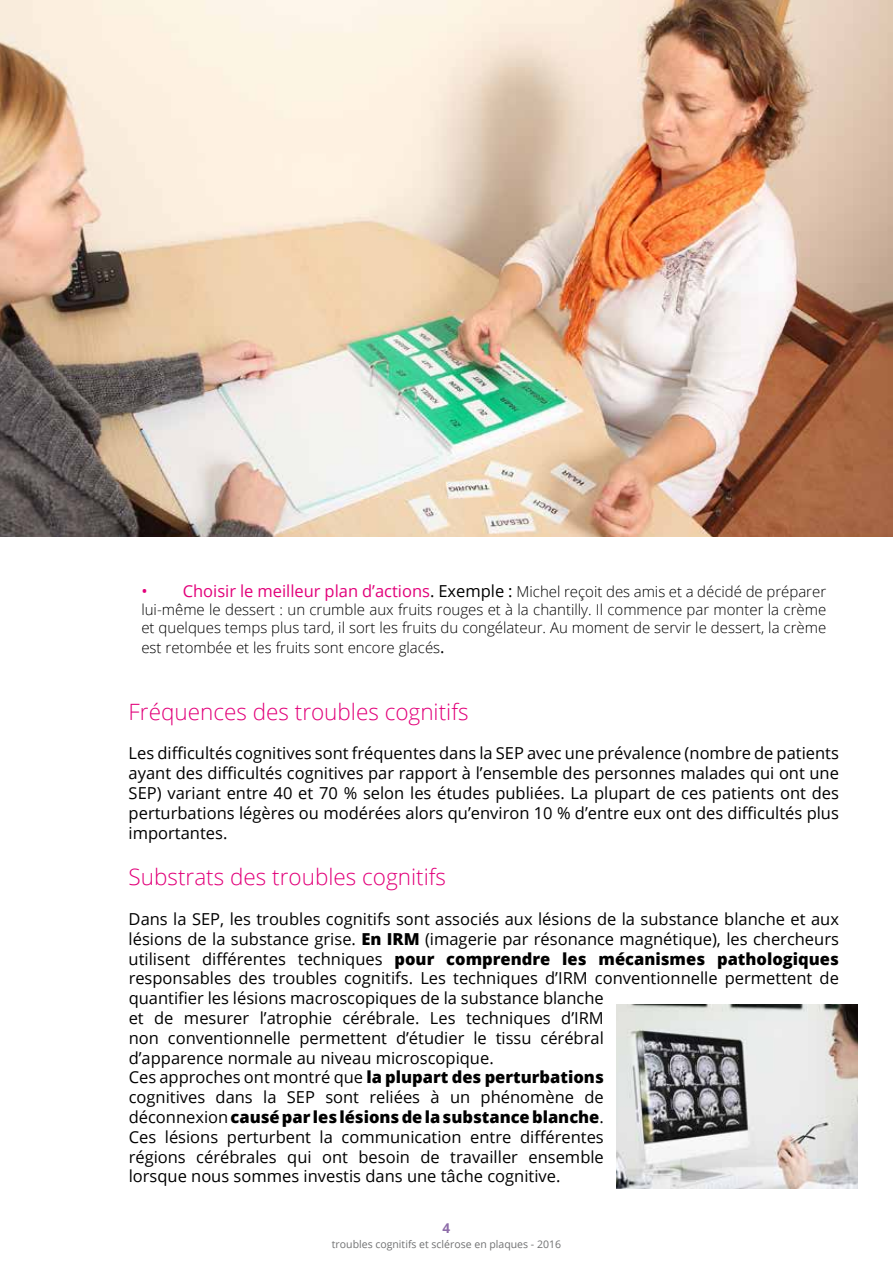
<style>
.page{position:relative;width:893px;height:1263px;background:#fff}
.page>*{position:absolute;margin:0;border:0;box-sizing:border-box;transform-origin:0 0}
.t1{font:300 22.5px "Open Sans";color:#e2007a}
.t2{font:16.5px/19.8px "Open Sans";color:#000;text-align:justify}
.t3{font:300 15px/18px "Open Sans";color:#000;text-align:justify}
.t4{font:700 13.5px "Open Sans";color:#8e6da9}
.t5{font:10.5px "Open Sans";color:#707172}
.s1{font-weight:400;font-size:16.5px;color:#e2007a}
.s2{font-weight:400;font-size:16.5px}
.s3{font-weight:800}
</style>
<div class="page">
<img style="left:0;top:0;width:893px;height:537px">
<img style="left:617px;top:1005px;width:241px;height:183px">
<p class="t3" style="left:141px;top:582px;width:686px"><span class="s1">• Choisir le meilleur plan d’actions</span><span class="s2">. Exemple :</span> Michel reçoit des amis et a décidé de préparer lui-même le dessert : un crumble aux fruits rouges et à la chantilly. Il commence par monter la crème et quelques temps plus tard, il sort les fruits du congélateur. Au moment de servir le dessert, la crème</p>
<p class="t3" style="left:141px;top:638px;width:305px">est retombée et les fruits sont encore glacés<span class="s2">.</span></p>
<h1 class="t1" style="left:129px;top:696px;width:341px">Fréquences des troubles cognitifs</h1>
<p class="t2" style="left:129px;top:743px;width:712px">Les difficultés cognitives sont fréquentes dans la SEP avec une prévalence (nombre de patients ayant des difficultés cognitives par rapport à l’ensemble des personnes malades qui ont une SEP) variant entre 40 et 70 % selon les études publiées. La plupart de ces patients ont des perturbations légères ou modérées alors qu’environ 10 % d’entre eux ont des difficultés plus importantes.</p>
<h1 class="t1" style="left:129px;top:862px;width:319px">Substrats des troubles cognitifs</h1>
<p class="t2" style="left:129px;top:909px;width:712px;text-align:left">Dans la SEP, les troubles cognitifs sont associés aux lésions de la substance blanche et aux lésions de la substance grise. <span class="s3">En IRM</span> (imagerie par résonance magnétique), les chercheurs utilisent différentes techniques <span class="s3">pour comprendre les mécanismes pathologiques </span>responsables des troubles cognitifs. Les techniques d’IRM conventionnelle permettent de quantifier les lésions macroscopiques de la substance blanche<br>et de mesurer l’atrophie cérébrale. Les techniques d’IRM<br>non conventionnelle permettent d’étudier le tissu cérébral<br>d’apparence normale au niveau microscopique.<br>Ces approches ont montré que <span class="s3">la plupart des perturbations<br></span>cognitives dans la SEP sont reliées à un phénomène de<br>déconnexion <span class="s3">causé par les lésions de la substance blanche</span>.<br>Ces lésions perturbent la communication entre différentes<br>régions cérébrales qui ont besoin de travailler ensemble<br>lorsque nous sommes investis dans une tâche cognitive.</p>
<p class="t4" style="left:443px;top:1218px;width:9px">4</p>
<p class="t5" style="left:332px;top:1237px;width:231px">troubles cognitifs et sclérose en plaques - 2016</p>
</div>
